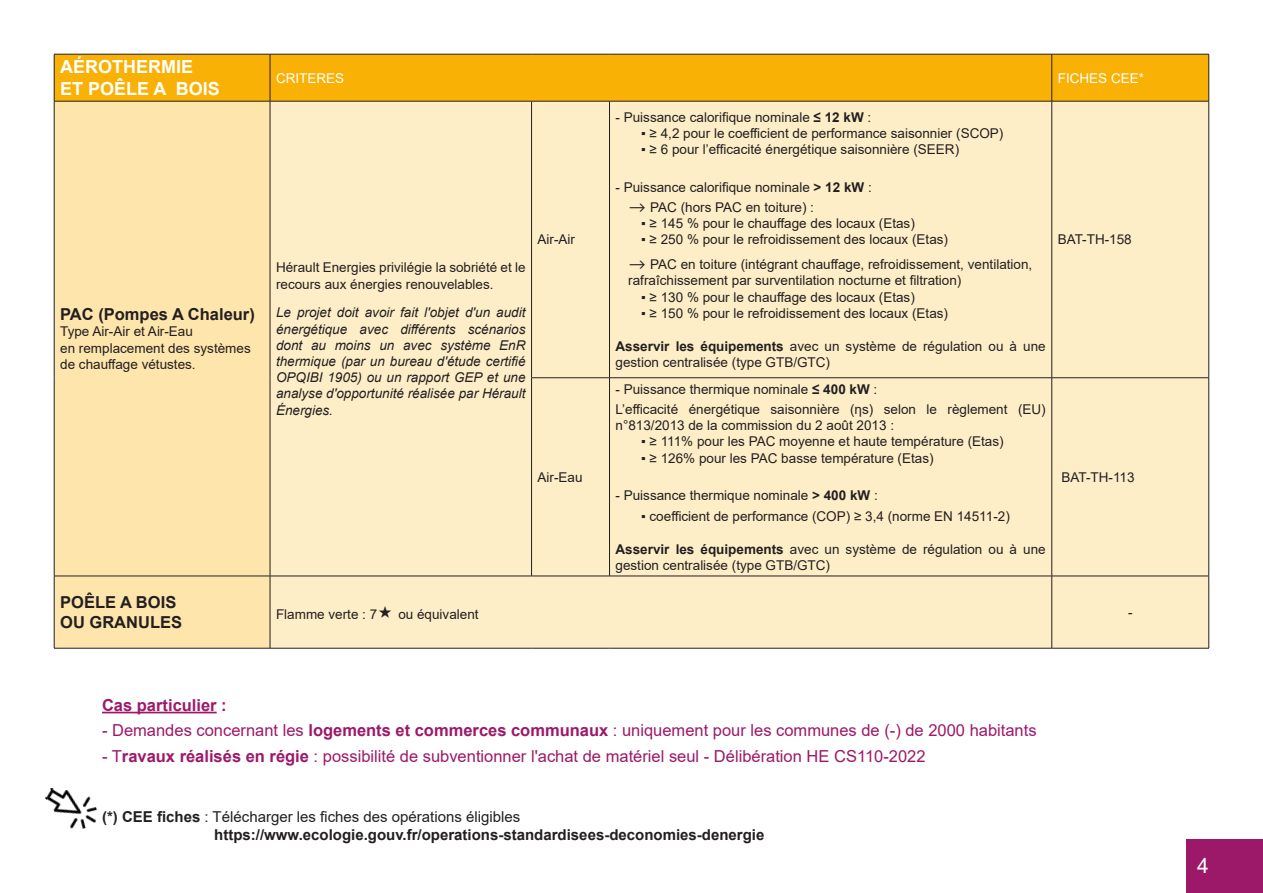
<style>
.page{position:relative;width:1263px;height:893px;background:#fff}
.page>*{position:absolute;margin:0;border:0;box-sizing:border-box;transform-origin:0 0}
.t1{font:21px "Arial";color:#fff}
.t2{font:700 18px "Arial";color:#fff}
.t3{font:16.5px "Arial";color:#9c1969}
.t4{font:700 16.5px "Arial";color:#231f20}
.t5{font:700 16.5px "Arial";color:#9c1969}
.t6{font:700 15px "Arial";color:#231f20}
.t7{font:15px "Arial";color:#231f20}
.t8{font:13.5px/16.2px "Arial";color:#231f20}
.t9{font:italic 13.5px/16.2px "Arial";color:#231f20;text-align:justify}
.t10{font:13.5px "Arial";color:#fff}
.s1{font-weight:700}
.s2{font-family:"Inter"}
</style>
<div class="page">
<hr style="left:1262px;top:0;width:1px;height:893px;background:#9c1969">
<hr style="left:102px;top:712px;width:115px;height:1px;background:#9c1969">
<div style="left:55px;top:55px;width:1153px;height:46px;background:#f9b105"></div>
<div style="left:55px;top:102px;width:215px;height:546px;background:#fde5ac"></div>
<div style="left:271px;top:102px;width:937px;height:546px;background:#feeec8"></div>
<hr style="left:54px;top:54px;width:1px;height:47px;background:#231f20">
<hr style="left:54px;top:54px;width:216px;height:1px;background:#231f20">
<hr style="left:270px;top:54px;width:261px;height:1px;background:#231f20">
<hr style="left:531px;top:54px;width:78px;height:1px;background:#231f20">
<hr style="left:609px;top:54px;width:443px;height:1px;background:#231f20">
<hr style="left:1052px;top:54px;width:157px;height:1px;background:#231f20">
<hr style="left:270px;top:54px;width:1px;height:47px;background:#231f20">
<hr style="left:1051px;top:54px;width:1px;height:47px;background:#231f20">
<hr style="left:1208px;top:54px;width:1px;height:47px;background:#231f20">
<hr style="left:54px;top:101px;width:216px;height:1px;background:#231f20">
<hr style="left:270px;top:101px;width:261px;height:1px;background:#231f20">
<hr style="left:531px;top:101px;width:78px;height:1px;background:#231f20">
<hr style="left:609px;top:101px;width:443px;height:1px;background:#231f20">
<hr style="left:1052px;top:101px;width:157px;height:1px;background:#231f20">
<hr style="left:54px;top:101px;width:1px;height:277px;background:#231f20">
<hr style="left:270px;top:101px;width:1px;height:277px;background:#231f20">
<hr style="left:531px;top:101px;width:1px;height:277px;background:#231f20">
<hr style="left:609px;top:101px;width:1px;height:277px;background:#231f20">
<hr style="left:1051px;top:101px;width:1px;height:277px;background:#231f20">
<hr style="left:1208px;top:101px;width:1px;height:277px;background:#231f20">
<hr style="left:54px;top:378px;width:1px;height:198px;background:#231f20">
<hr style="left:270px;top:378px;width:1px;height:198px;background:#231f20">
<hr style="left:531px;top:377px;width:78px;height:1px;background:#231f20">
<hr style="left:531px;top:378px;width:1px;height:198px;background:#231f20">
<hr style="left:609px;top:377px;width:443px;height:1px;background:#231f20">
<hr style="left:609px;top:378px;width:1px;height:198px;background:#231f20">
<hr style="left:1052px;top:377px;width:157px;height:1px;background:#231f20">
<hr style="left:1051px;top:378px;width:1px;height:198px;background:#231f20">
<hr style="left:1208px;top:378px;width:1px;height:198px;background:#231f20">
<hr style="left:54px;top:576px;width:216px;height:1px;background:#231f20">
<hr style="left:54px;top:576px;width:1px;height:72px;background:#231f20">
<hr style="left:270px;top:576px;width:261px;height:1px;background:#231f20">
<hr style="left:270px;top:576px;width:1px;height:72px;background:#231f20">
<hr style="left:531px;top:576px;width:78px;height:1px;background:#231f20">
<hr style="left:609px;top:576px;width:443px;height:1px;background:#231f20">
<hr style="left:1052px;top:576px;width:157px;height:1px;background:#231f20">
<hr style="left:1051px;top:576px;width:1px;height:72px;background:#231f20">
<hr style="left:1208px;top:576px;width:1px;height:72px;background:#231f20">
<hr style="left:54px;top:648px;width:216px;height:1px;background:#231f20">
<hr style="left:270px;top:648px;width:261px;height:1px;background:#231f20">
<hr style="left:531px;top:648px;width:78px;height:1px;background:#231f20">
<hr style="left:609px;top:648px;width:443px;height:1px;background:#231f20">
<hr style="left:1052px;top:648px;width:157px;height:1px;background:#231f20">
<div style="left:1186px;top:839px;width:77px;height:54px;background:#9c1969"></div>
<img style="left:45px;top:788px;width:52px;height:41px">
<svg style="left:379px;top:606px;width:12px;height:12px"></svg>
<p class="t2" style="left:60px;top:54px;width:135px">AÉROTHERMIE</p>
<p class="t2" style="left:60px;top:76px;width:161px">ET POÊLE A BOIS</p>
<p class="t4" style="left:60px;top:303px;width:196px">PAC (Pompes A Chaleur)</p>
<p class="t8" style="left:60px;top:324px;width:134px">Type Air-Air et Air-Eau</p>
<p class="t8" style="left:60px;top:340px;width:192px">en remplacement des systèmes de chauffage vétustes.</p>
<p class="t4" style="left:60px;top:591px;width:118px">POÊLE A BOIS</p>
<p class="t4" style="left:60px;top:611px;width:123px">OU GRANULES</p>
<p class="t10" style="left:276px;top:69px;width:70px">CRITERES</p>
<p class="t10" style="left:1058px;top:69px;width:88px">FICHES CEE*</p>
<p class="t8" style="left:276px;top:259px;width:251px">Hérault Energies privilégie la sobriété et le recours aux énergies renouvelables.</p>
<p class="t9" style="left:276px;top:305px;width:251px">Le projet doit avoir fait l'objet d'un audit énergétique avec différents scénarios dont au moins un avec système EnR thermique (par un bureau d'étude certifié OPQIBI 1905) ou un rapport GEP et une analyse d'opportunité réalisée par Hérault Énergies.</p>
<p class="t8" style="left:537px;top:231px;width:39px">Air-Air</p>
<p class="t8" style="left:537px;top:469px;width:47px">Air-Eau</p>
<p class="t8" style="left:615px;top:109px;width:257px">- Puissance calorifique nominale <span class="s1">≤ 12 kW</span> :</p>
<p class="t8" style="left:641px;top:125px;width:364px">▪ ≥ 4,2 pour le coefficient de performance saisonnier (SCOP)</p>
<p class="t8" style="left:641px;top:141px;width:320px">▪ ≥ 6 pour l’efficacité énergétique saisonnière (SEER)</p>
<p class="t8" style="left:615px;top:179px;width:258px">- Puissance calorifique nominale <span class="s1">&gt; 12 kW</span> :</p>
<p class="t8" style="left:628px;top:199px;width:187px"><span class="s2">⟶</span> PAC (hors PAC en toiture) :</p>
<p class="t8" style="left:641px;top:215px;width:275px">▪ ≥ 145 % pour le chauffage des locaux (Etas)</p>
<p class="t8" style="left:641px;top:231px;width:309px">▪ ≥ 250 % pour le refroidissement des locaux (Etas)</p>
<p class="t8" style="left:628px;top:256px;width:406px"><span class="s2">⟶</span> PAC en toiture (intégrant chauffage, refroidissement, ventilation, rafraîchissement par surventilation nocturne et filtration)</p>
<p class="t8" style="left:641px;top:289px;width:275px">▪ ≥ 130 % pour le chauffage des locaux (Etas)</p>
<p class="t8" style="left:641px;top:305px;width:309px">▪ ≥ 150 % pour le refroidissement des locaux (Etas)</p>
<p class="t8" style="left:615px;top:338px;width:432px"><span class="s1">Asservir les équipements</span> avec un système de régulation ou à une gestion centralisée (type GTB/GTC)</p>
<p class="t8" style="left:615px;top:381px;width:263px">- Puissance thermique nominale <span class="s1">≤ 400 kW</span> :</p>
<p class="t8" style="left:615px;top:401px;width:432px">L’efficacité énergétique saisonnière (ηs) selon le règlement (EU) n°813/2013 de la commission du 2 août 2013 :</p>
<p class="t8" style="left:641px;top:433px;width:364px">▪ ≥ 111% pour les PAC moyenne et haute température (Etas)</p>
<p class="t8" style="left:641px;top:450px;width:294px">▪ ≥ 126% pour les PAC basse température (Etas)</p>
<p class="t8" style="left:615px;top:487px;width:264px">- Puissance thermique nominale <span class="s1">&gt; 400 kW</span> :</p>
<p class="t8" style="left:641px;top:508px;width:370px">▪ coefficient de performance (COP) ≥ 3,4 (norme EN 14511-2)</p>
<p class="t8" style="left:615px;top:541px;width:432px"><span class="s1">Asservir les équipements</span> avec un système de régulation ou à une gestion centralisée (type GTB/GTC)</p>
<p class="t8" style="left:1058px;top:231px;width:76px">BAT-TH-158</p>
<p class="t8" style="left:1061px;top:469px;width:75px">BAT-TH-113</p>
<p class="t8" style="left:276px;top:606px;width:103px">Flamme verte : 7</p>
<p class="t8" style="left:398px;top:606px;width:82px">ou équivalent</p>
<p class="t8" style="left:1128px;top:604px;width:6px">-</p>
<p class="t5" style="left:102px;top:693px;width:126px">Cas particulier :</p>
<p class="t3" style="left:102px;top:719px;width:936px">- Demandes concernant les <span class="s1">logements et commerces communaux</span> : uniquement pour les communes de (-) de 2000 habitants</p>
<p class="t3" style="left:102px;top:745px;width:825px">- T<span class="s1">ravaux réalisés en régie</span> : possibilité de subventionner l'achat de matériel seul - Délibération HE CS110-2022</p>
<p class="t7" style="left:102px;top:806px;width:420px"><span class="s1">(*) CEE fiches</span> : Télécharger les fiches des opérations éligibles</p>
<p class="t6" style="left:214px;top:824px;width:552px">https://www.ecologie.gouv.fr/operations-standardisees-deconomies-denergie</p>
<p class="t1" style="left:1197px;top:851px;width:13px">4</p>
</div>
